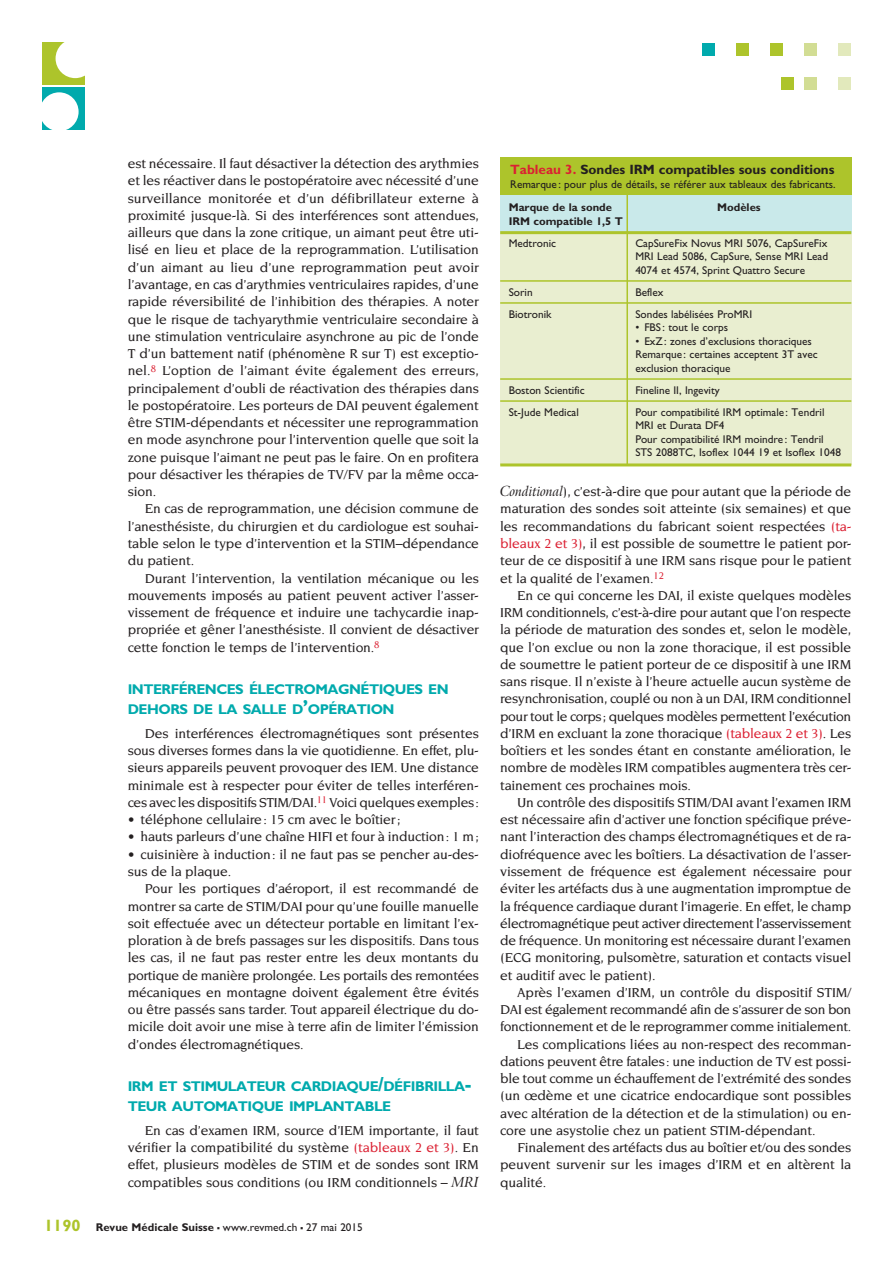
<style>
.page{position:relative;width:894px;height:1264px;background:#fff}
.page>*{position:absolute;margin:0;border:0;box-sizing:border-box;transform-origin:0 0}
.t1{font:700 14.1px/19.5px "Gill Sans";letter-spacing:-.035em;color:#00aaad}
.t2{font:500 13.95px/17.2px "Novarese";letter-spacing:-.01em;color:#231f20;text-align:justify}
.t3{font:700 13.5px "Gill Sans";letter-spacing:-.005em;color:#231f20}
.t4{font:11.25px/13.5px "Gill Sans";color:#231f20}
.t5{font:700 11.25px "Gill Sans";color:#231f20}
.s1{font-size:20.25px}
.s2{color:#db2032}
.s3{font-family:"Arrus BT";font-weight:400;font-style:italic}
.s4{font-weight:700;font-size:16.5px;color:#adc42b}
.s5{font-weight:700}
.s6{font-weight:700;font-size:16.5px}
</style>
<div class="page">
<div style="left:838px;top:43px;width:12px;height:12px;background:#e2e9bc"></div>
<div style="left:804px;top:43px;width:12px;height:12px;background:#d2dd94"></div>
<div style="left:770px;top:43px;width:12px;height:12px;background:#adc42b"></div>
<div style="left:736px;top:43px;width:12px;height:12px;background:#adc42b"></div>
<div style="left:702px;top:43px;width:12px;height:12px;background:#00aaad"></div>
<div style="left:838px;top:77px;width:12px;height:12px;background:#e2e9bc"></div>
<div style="left:804px;top:77px;width:12px;height:12px;background:#d2dd94"></div>
<div style="left:780px;top:77px;width:13px;height:12px;background:#adc42b"></div>
<div style="left:43px;top:43px;width:42px;height:42px;background:#adc42b"></div>
<div style="left:56px;top:39px;width:39px;height:39px;background:#fff;border-radius:50%"></div>
<div style="left:43px;top:87px;width:42px;height:43px;background:#00aaad"></div>
<div style="left:40px;top:92px;width:39px;height:39px;background:#fff;border-radius:50%"></div>
<div style="left:500px;top:232px;width:350px;height:233px;background:#e9eed0"></div>
<div style="left:500px;top:187px;width:350px;height:45px;background:#c9e9ea"></div>
<hr style="left:500px;top:231px;width:350px;height:3px;background:#adc42b">
<hr style="left:500px;top:280px;width:350px;height:1px;background:#adc42b">
<hr style="left:500px;top:302px;width:350px;height:1px;background:#adc42b">
<hr style="left:500px;top:378px;width:350px;height:1px;background:#adc42b">
<hr style="left:500px;top:400px;width:350px;height:1px;background:#adc42b">
<hr style="left:626px;top:193px;width:1px;height:272px;background:#adc42b">
<hr style="left:500px;top:463px;width:350px;height:3px;background:#adc42b">
<div style="left:500px;top:157px;width:350px;height:37px;background:#adc42b"></div>
<p class="t2" style="left:128px;top:155px;width:352px">est nécessaire. Il faut désactiver la détection des arythmies et les réactiver dans le postopératoire avec nécessité d’une surveillance monitorée et d’un défibrillateur externe à proximité jusque-là. Si des interférences sont attendues, ailleurs que dans la zone critique, un aimant peut être uti&shy;lisé en lieu et place de la reprogrammation. L’utilisation d’un aimant au lieu d’une reprogrammation peut avoir l’avantage, en cas d’arythmies ventriculaires rapides, d’une rapide réversibilité de l’inhibition des thérapies. A noter que le risque de tachyarythmie ventriculaire secondaire à une stimulation ventriculaire asynchrone au pic de l’onde T d’un battement natif (phénomène R sur T) est exceptio&shy;nel.<sup>8</sup> L’option de l’aimant évite également des erreurs, principalement d’oubli de réactivation des thérapies dans le postopératoire. Les porteurs de DAI peuvent également être STIM-dépendants et nécessiter une reprogrammation en mode asynchrone pour l’intervention quelle que soit la zone puisque l’aimant ne peut pas le faire. On en profitera pour désactiver les thérapies de TV/FV par la même occa&shy;sion.</p>
<p class="t2" style="left:128px;top:500px;width:352px;text-indent:17px">En cas de reprogrammation, une décision commune de l’anesthésiste, du chirurgien et du cardiologue est souhai&shy;table selon le type d’intervention et la STIM–dépendance du patient.</p>
<p class="t2" style="left:128px;top:569px;width:352px;text-indent:17px">Durant l’intervention, la ventilation mécanique ou les mouvements imposés au patient peuvent activer l’asser&shy;vissement de fréquence et induire une tachycardie inap&shy;propriée et gêner l’anesthésiste. Il convient de désactiver cette fonction le temps de l’intervention.<sup>8</sup></p>
<p class="t1" style="left:128px;top:679px;width:322px">INTERFÉRENCES ÉLECTROMAGNÉTIQUES EN<br>DEHORS DE LA SALLE D<span class="s1">’</span>OPÉRATION</p>
<p class="t2" style="left:128px;top:724px;width:352px;text-indent:17px">Des interférences électromagnétiques sont présentes sous diverses formes dans la vie quotidienne. En effet, plu&shy;sieurs appareils peuvent provoquer des IEM. Une distance minimale est à respecter pour éviter de telles interféren&shy;ces avec les dispositifs STIM/DAI.<sup>11</sup> Voici quelques exemples:</p>
<p class="t2" style="left:128px;top:810px;width:274px">• téléphone cellulaire: 15 cm avec le boîtier;</p>
<p class="t2" style="left:128px;top:828px;width:352px">• hauts parleurs d’une chaîne HIFI et four à induction: 1 m;</p>
<p class="t2" style="left:128px;top:845px;width:352px">• cuisinière à induction: il ne faut pas se pencher au-des&shy;sus de la plaque.</p>
<p class="t2" style="left:128px;top:879px;width:352px;text-indent:17px">Pour les portiques d’aéroport, il est recommandé de montrer sa carte de STIM/DAI pour qu’une fouille manuelle soit effectuée avec un détecteur portable en limitant l’ex&shy;ploration à de brefs passages sur les dispositifs. Dans tous les cas, il ne faut pas rester entre les deux montants du portique de manière prolongée. Les portails des remontées mécaniques en montagne doivent également être évités ou être passés sans tarder. Tout appareil électrique du do&shy;micile doit avoir une mise à terre afin de limiter l’émission d’ondes électromagnétiques.</p>
<p class="t1" style="left:128px;top:1076px;width:345px">IRM ET STIMULATEUR CARDIAQUE<span class="s1">/</span>DÉFIBRILLA<span class="s1">-<br></span>TEUR AUTOMATIQUE IMPLANTABLE</p>
<p class="t2" style="left:128px;top:1121px;width:352px;text-indent:17px">En cas d’examen IRM, source d’IEM importante, il faut vérifier la compatibilité du système <span class="s2">(tableaux 2 et 3)</span>. En effet, plusieurs modèles de STIM et de sondes sont IRM compatibles sous conditions (ou IRM conditionnels – <span class="s3">MRI</span></p>
<p class="t4" style="left:44px;top:1220px;width:320px"><span class="s4">1190</span> <span class="s5">Revue Médicale Suisse</span> <span class="s6">–</span> www.revmed.ch <span class="s6">–</span> 27 mai 2015</p>
<p class="t3" style="left:510px;top:162px;width:326px"><span class="s2">Tableau 3.</span> Sondes IRM compatibles sous conditions</p>
<p class="t4" style="left:510px;top:177px;width:327px">Remarque : pour plus de détails, se référer aux tableaux des fabricants.</p>
<p class="t5" style="left:508px;top:201px;width:105px">Marque de la sonde</p>
<p class="t5" style="left:716px;top:201px;width:45px">Modèles</p>
<p class="t5" style="left:508px;top:214px;width:116px">IRM compatible 1,5 T</p>
<p class="t4" style="left:508px;top:236px;width:49px">Medtronic</p>
<p class="t4" style="left:635px;top:236px;width:194px;text-align:justify">CapSureFix Novus MRI 5076, CapSureFix MRI Lead 5086, CapSure, Sense MRI Lead 4074 et 4574, Sprint Quattro Secure</p>
<p class="t4" style="left:508px;top:285px;width:25px">Sorin</p>
<p class="t4" style="left:635px;top:285px;width:30px">Beflex</p>
<p class="t4" style="left:508px;top:307px;width:44px">Biotronik</p>
<p class="t4" style="left:635px;top:307px;width:118px">Sondes labélisées ProMRI</p>
<p class="t4" style="left:635px;top:321px;width:94px">• FBS : tout le corps</p>
<p class="t4" style="left:635px;top:334px;width:184px">• ExZ: zones d’exclusions thoraciques<br>Remarque : certaines acceptent 3T avec exclusion thoracique</p>
<p class="t4" style="left:508px;top:383px;width:77px">Boston Scientific</p>
<p class="t4" style="left:635px;top:383px;width:86px">Fineline II, Ingevity</p>
<p class="t4" style="left:508px;top:405px;width:72px">St-Jude Medical</p>
<p class="t4" style="left:635px;top:405px;width:207px">Pour compatibilité IRM optimale : Tendril MRI et Durata DF4<br>Pour compatibilité IRM moindre : Tendril STS 2088TC, Isoflex 1044 19 et Isoflex 1048</p>
<p class="t2" style="left:500px;top:483px;width:352px"><span class="s3">Conditional</span>), c’est-à-dire que pour autant que la période de maturation des sondes soit atteinte (six semaines) et que les recommandations du fabricant soient respectées <span class="s2">(ta&shy;bleaux 2 et 3)</span>, il est possible de soumettre le patient por&shy;teur de ce dispositif à une IRM sans risque pour le patient et la qualité de l’examen.<sup>12</sup></p>
<p class="t2" style="left:500px;top:586px;width:352px;text-indent:17px">En ce qui concerne les DAI, il existe quelques modèles IRM conditionnels, c’est-à-dire pour autant que l’on respecte la période de maturation des sondes et, selon le modèle, que l’on exclue ou non la zone thoracique, il est possible de soumettre le patient porteur de ce dispositif à une IRM sans risque. Il n’existe à l’heure actuelle aucun système de resynchronisation, couplé ou non à un DAI, IRM conditionnel pour tout le corps; quelques modèles permettent l’exécution d’IRM en excluant la zone thoracique <span class="s2">(tableaux 2 et 3)</span>. Les boîtiers et les sondes étant en constante amélioration, le nombre de modèles IRM compatibles augmentera très cer&shy;tainement ces prochaines mois.</p>
<p class="t2" style="left:500px;top:793px;width:352px;text-indent:17px">Un contrôle des dispositifs STIM/DAI avant l’examen IRM est nécessaire afin d’activer une fonction spécifique préve&shy;nant l’interaction des champs électromagnétiques et de ra&shy;diofréquence avec les boîtiers. La désactivation de l’asser&shy;vissement de fréquence est également nécessaire pour éviter les artéfacts dus à une augmentation impromptue de la fréquence cardiaque durant l’imagerie. En effet, le champ électromagnétique peut activer directement l’asservissement de fréquence. Un monitoring est nécessaire durant l’examen (ECG monitoring, pulsomètre, saturation et contacts visuel et auditif avec le patient).</p>
<p class="t2" style="left:517px;top:983px;width:335px">Après l’examen d’IRM, un contrôle du dispositif STIM/</p>
<p class="t2" style="left:500px;top:1000px;width:352px">DAI est également recommandé afin de s’assurer de son bon</p>
<p class="t2" style="left:500px;top:1017px;width:352px">fonctionnement et de le reprogrammer comme initialement.</p>
<p class="t2" style="left:517px;top:1035px;width:335px">Les complications liées au non-respect des recomman-</p>
<p class="t2" style="left:500px;top:1052px;width:351px">dations peuvent être fatales: une induction de TV est possi-</p>
<p class="t2" style="left:500px;top:1069px;width:352px">ble tout comme un échauffement de l’extrémité des sondes</p>
<p class="t2" style="left:500px;top:1086px;width:352px">(un œdème et une cicatrice endocardique sont possibles</p>
<p class="t2" style="left:500px;top:1104px;width:352px">avec altération de la détection et de la stimulation) ou en-</p>
<p class="t2" style="left:500px;top:1121px;width:317px">core une asystolie chez un patient STIM-dépendant.</p>
<p class="t2" style="left:517px;top:1138px;width:335px">Finalement des artéfacts dus au boîtier et/ou des sondes</p>
<p class="t2" style="left:500px;top:1155px;width:352px">peuvent survenir sur les images d’IRM et en altèrent la</p>
<p class="t2" style="left:500px;top:1173px;width:47px">qualité.</p>
</div>
